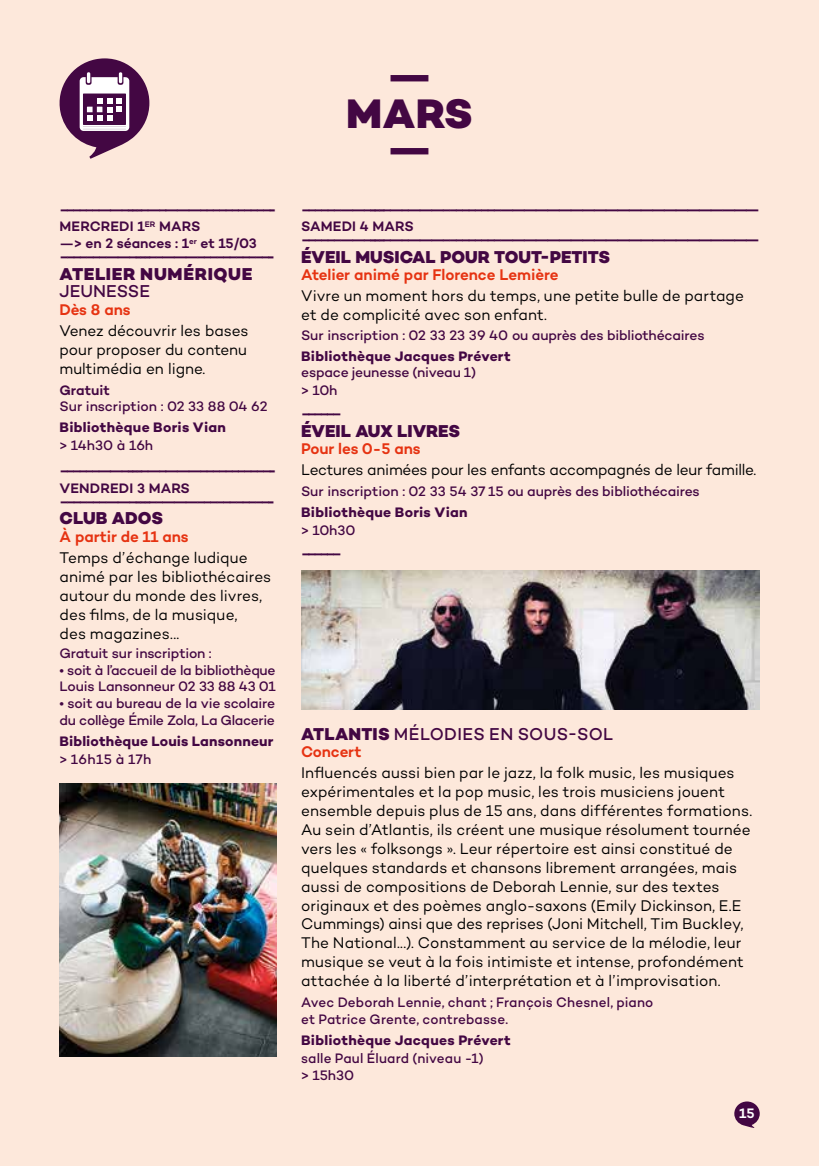
<style>
.page{position:relative;width:819px;height:1166px;background:#fde8db}
.page>*{position:absolute;margin:0;border:0;box-sizing:border-box;transform-origin:0 0}
.t1{font:800 42px/36.8px "Campton";color:#430743;text-align:center}
.t2{font:800 17.5px "Campton";letter-spacing:.005em;color:#430743}
.t3{font:500 17.5px "Campton";letter-spacing:.01em;color:#430743}
.t4{font:800 17.5px "Campton";letter-spacing:.04em;color:#430743}
.t5{font:15.75px/18.9px "Campton";letter-spacing:.005em;color:#000}
.t6{font:600 15.75px "Campton";letter-spacing:-.005em;color:#e63312}
.t7{font:15.75px "Campton";letter-spacing:-.02em;color:#000}
.t8{font:700 14px "Campton";letter-spacing:.015em;color:#430743}
.t9{font:500 14px/16.8px "Campton";letter-spacing:-.01em;color:#430743}
.t10{font:500 14px/16.8px "Campton";letter-spacing:.01em;color:#430743}
.t11{font:600 14px/16.8px "Campton";color:#430743}
.t12{font:500 14px "Campton";letter-spacing:.03em;color:#430743}
.t13{font:600 14px "Campton";color:#fff}
.s1{font-weight:700}
.s2{font-weight:800}
</style>
<div class="page">
<svg style="left:59px;top:58px;width:90px;height:101px"></svg>
<img style="left:60px;top:784px;width:216px;height:272px">
<img style="left:301px;top:570px;width:458px;height:139px">
<svg style="left:734px;top:1101px;width:25px;height:27px"></svg>
<p class="t11" style="left:60px;top:201px;width:218px"><span class="s1">––––––——–---–—–———–––––––––––-<br></span>MERCREDI 1<sup>ER</sup> MARS<br>—&gt; en 2 séances : 1<sup>er</sup> et 15/03</p>
<p class="t8" style="left:60px;top:248px;width:217px">–––––––——–---––———–––––––––––-</p>
<p class="t4" style="left:60px;top:263px;width:194px">ATELIER NUMÉRIQUE</p>
<p class="t3" style="left:60px;top:280px;width:92px">JEUNESSE</p>
<p class="t6" style="left:60px;top:299px;width:73px">Dès 8 ans</p>
<p class="t5" style="left:60px;top:321px;width:190px;text-align:justify">Venez découvrir les bases pour proposer du contenu multimédia en ligne.</p>
<p class="t11" style="left:60px;top:381px;width:52px">Gratuit</p>
<p class="t9" style="left:60px;top:398px;width:209px">Sur inscription : 02 33 88 04 62</p>
<p class="t8" style="left:60px;top:419px;width:168px">Bibliothèque Boris Vian</p>
<p class="t9" style="left:60px;top:436px;width:95px">&gt; 14h30 à 16h</p>
<p class="t8" style="left:60px;top:462px;width:218px">––––––——–---–—–———–––––––––––-</p>
<p class="t11" style="left:60px;top:479px;width:132px">VENDREDI 3 MARS</p>
<p class="t8" style="left:60px;top:493px;width:217px">–––––––——–---––———–––––––––––-</p>
<p class="t2" style="left:60px;top:507px;width:105px">CLUB ADOS</p>
<p class="t6" style="left:60px;top:526px;width:131px">À partir de 11 ans</p>
<p class="t5" style="left:60px;top:548px;width:213px">Temps d’échange ludique animé par les bibliothécaires autour du monde des livres, des films, de la musique,<br>des magazines...</p>
<p class="t9" style="left:60px;top:644px;width:154px">Gratuit sur inscription :</p>
<p class="t9" style="left:60px;top:661px;width:218px">• soit à l’accueil de la bibliothèque<br>Louis Lansonneur 02 33 88 43 01</p>
<p class="t9" style="left:60px;top:695px;width:217px">• soit au bureau de la vie scolaire du collège Émile Zola, La Glacerie</p>
<p class="t8" style="left:60px;top:732px;width:215px">Bibliothèque Louis Lansonneur</p>
<p class="t12" style="left:60px;top:750px;width:93px">&gt; 16h15 à 17h</p>
<h1 class="t1" style="left:346px;top:59px;width:128px">—<br>MARS —</h1>
<p class="t8" style="left:301px;top:201px;width:460px">––––––——–---–—–———–––––––––——————————————————————</p>
<p class="t11" style="left:301px;top:218px;width:114px">SAMEDI 4 MARS</p>
<p class="t8" style="left:301px;top:232px;width:460px">––––––——–---–—–———–––––––––——————————————————————</p>
<p class="t2" style="left:301px;top:246px;width:310px">ÉVEIL MUSICAL POUR TOUT-PETITS</p>
<p class="t6" style="left:301px;top:265px;width:259px">Atelier animé par Florence Lemière</p>
<p class="t5" style="left:301px;top:286px;width:444px">Vivre un moment hors du temps, une petite bulle de partage et de complicité avec son enfant.</p>
<p class="t9" style="left:301px;top:326px;width:405px">Sur inscription : 02 33 23 39 40 ou auprès des bibliothécaires</p>
<p class="t8" style="left:301px;top:347px;width:211px">Bibliothèque Jacques Prévert</p>
<p class="t9" style="left:301px;top:364px;width:177px;line-height:17.5px">espace jeunesse (niveau 1) &gt; 10h</p>
<p class="t8" style="left:301px;top:406px;width:42px">––––––</p>
<p class="t2" style="left:301px;top:420px;width:160px">ÉVEIL AUX LIVRES</p>
<p class="t6" style="left:301px;top:439px;width:121px">Pour les 0-5 ans</p>
<p class="t7" style="left:301px;top:460px;width:457px">Lectures animées pour les enfants accompagnés de leur famille.</p>
<p class="t9" style="left:301px;top:483px;width:400px">Sur inscription : 02 33 54 37 15 ou auprès des bibliothécaires</p>
<p class="t8" style="left:301px;top:504px;width:168px">Bibliothèque Boris Vian</p>
<p class="t9" style="left:301px;top:521px;width:56px">&gt; 10h30</p>
<p class="t8" style="left:301px;top:546px;width:42px">––––––</p>
<p class="t3" style="left:301px;top:723px;width:313px"><span class="s2">ATLANTIS</span> MÉLODIES EN SOUS-SOL</p>
<p class="t6" style="left:301px;top:742px;width:62px">Concert</p>
<p class="t5" style="left:301px;top:763px;width:452px">Influencés aussi bien par le jazz, la folk music, les musiques expérimentales et la pop music, les trois musiciens jouent ensemble depuis plus de 15 ans, dans différentes formations.<br>Au sein d’Atlantis, ils créent une musique résolument tournée vers les « folksongs ». Leur répertoire est ainsi constitué de quelques standards et chansons librement arrangées, mais aussi de compositions de Deborah Lennie, sur des textes originaux et des poèmes anglo-saxons (Emily Dickinson, E.E Cummings) ainsi que des reprises (Joni Mitchell, Tim Buckley, The National...). Constamment au service de la mélodie, leur musique se veut à la fois intimiste et intense, profondément attachée à la liberté d’interprétation et à l’improvisation.</p>
<p class="t10" style="left:301px;top:994px;width:354px">Avec Deborah Lennie, chant ; François Chesnel, piano et Patrice Grente, contrebasse.</p>
<p class="t8" style="left:301px;top:1031px;width:211px">Bibliothèque Jacques Prévert</p>
<p class="t10" style="left:301px;top:1048px;width:184px;line-height:17.5px">salle Paul Éluard (niveau -1) &gt; 15h30</p>
<p class="t13" style="left:739px;top:1104px;width:17px">15</p>
</div>
